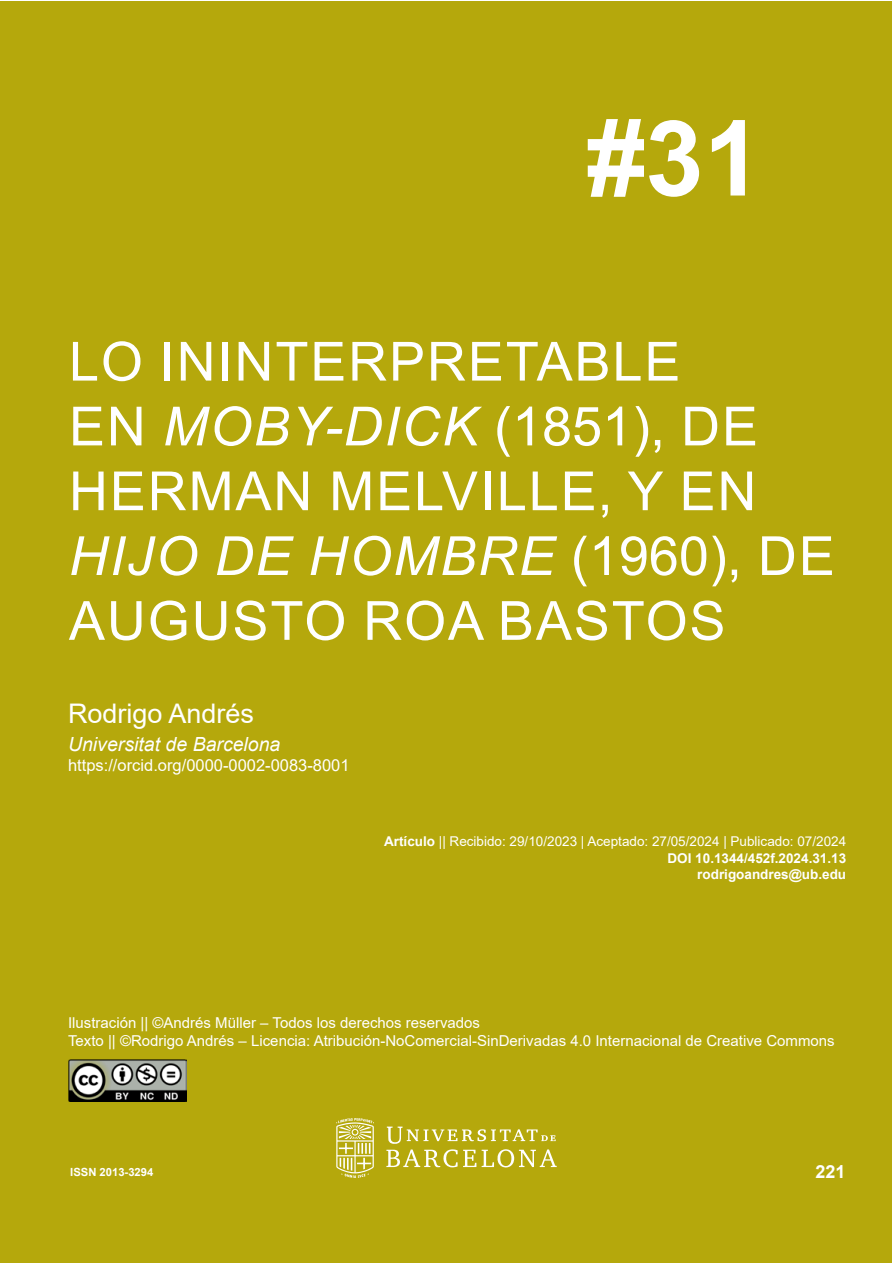
<style>
.page{position:relative;width:893px;height:1263px;background:#fff}
.page>*{position:absolute;margin:0;border:0;box-sizing:border-box;transform-origin:0 0}
.t1{font:700 105px "Arial";color:#fff}
.t2{font:54px/64.8px "Arial";letter-spacing:.035em;color:#fff}
.t3{font:27px "Arial";color:#fff}
.t4{font:italic 19.5px "Arial";color:#fff}
.t5{font:700 18px "Arial";color:#fff}
.t6{font:16.5px "Arial";color:#fff}
.t7{font:15px/18px "Arial";color:#fff}
.t8{font:13.5px/16.2px "Arial";color:#fff;text-align:right}
.t9{font:700 11.25px "Arial";color:#fff}
.s1{font-style:italic}
.s2{font-weight:700}
</style>
<div class="page">
<div style="left:1px;top:1px;width:891px;height:1261px;background:#b5a80c"></div>
<img style="left:68px;top:1059px;width:118px;height:42px">
<svg style="left:386px;top:1126px;width:171px;height:41px"></svg>
<svg style="left:336px;top:1118px;width:38px;height:60px"></svg>
<h1 class="t1" style="left:587px;top:85px;width:177px">#31</h1>
<h2 class="t2" style="left:69px;top:329px;width:767px">LO ININTERPRETABLE<br>EN <span class="s1">MOBY-DICK</span> (1851), DE<br>HERMAN MELVILLE, Y EN<br><span class="s1">HIJO DE HOMBRE</span> (1960), DE<br>AUGUSTO ROA BASTOS</h2>
<h3 class="t3" style="left:68px;top:695px;width:188px">Rodrigo Andrés</h3>
<h3 class="t4" style="left:68px;top:731px;width:214px">Universitat de Barcelona</h3>
<p class="t6" style="left:68px;top:753px;width:283px">https://orcid.org/0000-0002-0083-8001</p>
<p class="t8" style="left:384px;top:833px;width:464px"><span class="s2">Artículo</span> || Recibido: 29/10/2023 | Aceptado: 27/05/2024 | Publicado: 07/2024<br><span class="s2">DOI 10.1344/452f.2024.31.13<br>rodrigoandres@ub.edu</span></p>
<p class="t7" style="left:68px;top:1013px;width:768px">Ilustración || ©Andrés Müller – Todos los derechos reservados<br>Texto || ©Rodrigo Andrés – Licencia: Atribución-NoComercial-SinDerivadas 4.0 Internacional de Creative Commons</p>
<p class="t9" style="left:70px;top:1163px;width:85px">ISSN 2013-3294</p>
<p class="t5" style="left:815px;top:1159px;width:32px">221</p>
</div>
